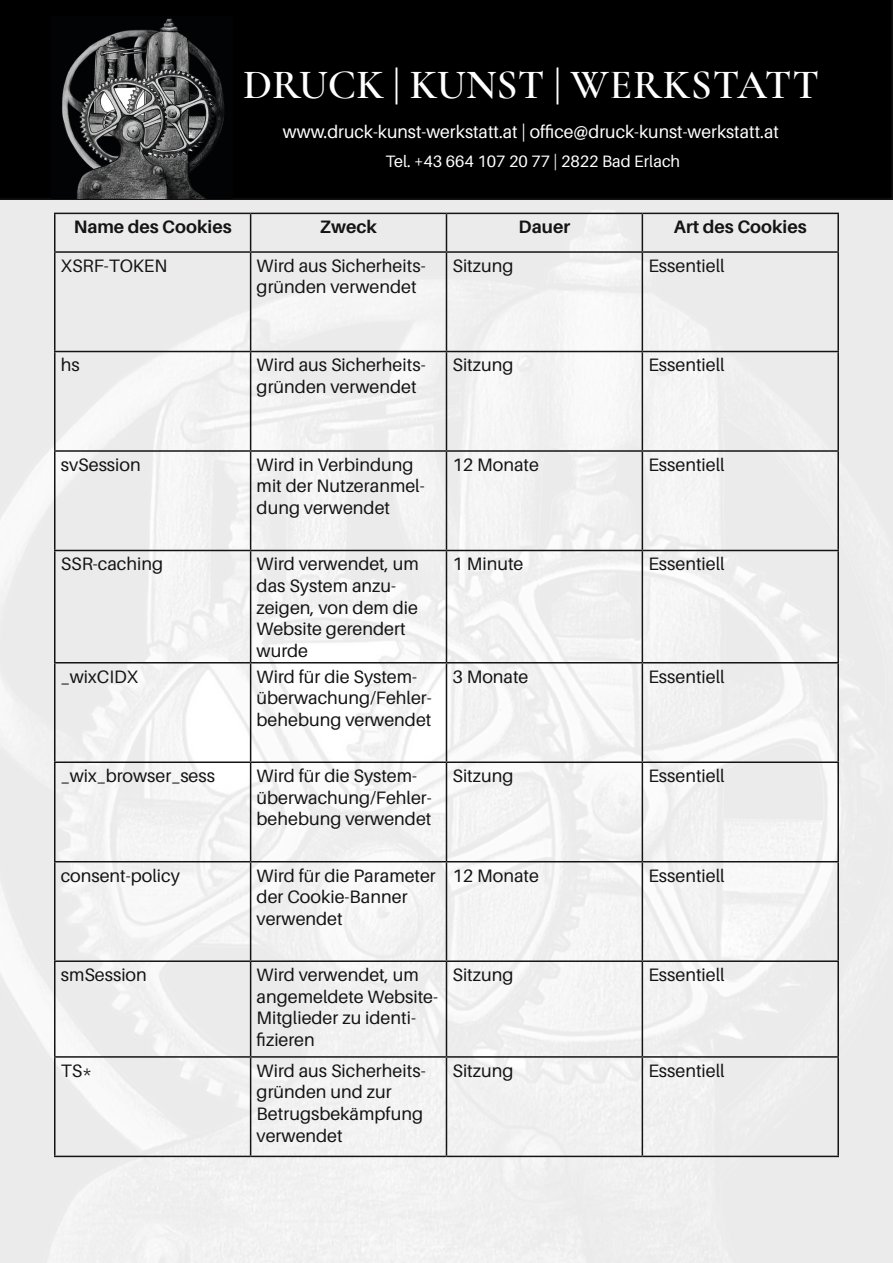
<style>
.page{position:relative;width:893px;height:1263px;background:#fff}
.page>*{position:absolute;margin:0;border:0;box-sizing:border-box;transform-origin:0 0}
.t1{font:600 41.7px "Cormorant Garamond";color:#fff}
.t2{font:18px/21.6px "Aileron";color:#131413}
.t3{font:18px "Aileron";color:#fff}
.t4{font:700 18px "Aileron";color:#131413}
.t5{font:16.5px "Aileron";color:#fff}
</style>
<div class="page">
<img style="left:0;top:200px;width:893px;height:1063px">
<div style="left:0;top:0;width:893px;height:200px;background:#000"></div>
<img style="left:51px;top:17px;width:182px;height:182px">
<hr style="left:54px;top:213px;width:197px;height:1px;background:#131413">
<hr style="left:54px;top:214px;width:2px;height:37px;background:#131413">
<hr style="left:251px;top:213px;width:195px;height:1px;background:#131413">
<hr style="left:250px;top:214px;width:1px;height:37px;background:#131413">
<hr style="left:446px;top:213px;width:196px;height:1px;background:#131413">
<hr style="left:446px;top:214px;width:1px;height:37px;background:#131413">
<hr style="left:642px;top:213px;width:197px;height:1px;background:#131413">
<hr style="left:642px;top:214px;width:1px;height:37px;background:#131413">
<hr style="left:837px;top:214px;width:2px;height:37px;background:#131413">
<hr style="left:54px;top:251px;width:197px;height:2px;background:#131413">
<hr style="left:54px;top:253px;width:2px;height:98px;background:#131413">
<hr style="left:251px;top:251px;width:195px;height:2px;background:#131413">
<hr style="left:250px;top:253px;width:1px;height:98px;background:#131413">
<hr style="left:446px;top:251px;width:196px;height:2px;background:#131413">
<hr style="left:446px;top:253px;width:1px;height:98px;background:#131413">
<hr style="left:642px;top:251px;width:197px;height:2px;background:#131413">
<hr style="left:642px;top:253px;width:1px;height:98px;background:#131413">
<hr style="left:837px;top:253px;width:2px;height:98px;background:#131413">
<hr style="left:54px;top:351px;width:197px;height:1px;background:#131413">
<hr style="left:54px;top:352px;width:2px;height:98px;background:#131413">
<hr style="left:251px;top:351px;width:195px;height:1px;background:#131413">
<hr style="left:250px;top:352px;width:1px;height:98px;background:#131413">
<hr style="left:446px;top:351px;width:196px;height:1px;background:#131413">
<hr style="left:446px;top:352px;width:1px;height:98px;background:#131413">
<hr style="left:642px;top:351px;width:197px;height:1px;background:#131413">
<hr style="left:642px;top:352px;width:1px;height:98px;background:#131413">
<hr style="left:837px;top:352px;width:2px;height:98px;background:#131413">
<hr style="left:54px;top:450px;width:197px;height:2px;background:#131413">
<hr style="left:54px;top:452px;width:2px;height:98px;background:#131413">
<hr style="left:251px;top:450px;width:195px;height:2px;background:#131413">
<hr style="left:250px;top:452px;width:1px;height:98px;background:#131413">
<hr style="left:446px;top:450px;width:196px;height:2px;background:#131413">
<hr style="left:446px;top:452px;width:1px;height:98px;background:#131413">
<hr style="left:642px;top:450px;width:197px;height:2px;background:#131413">
<hr style="left:642px;top:452px;width:1px;height:98px;background:#131413">
<hr style="left:837px;top:452px;width:2px;height:98px;background:#131413">
<hr style="left:54px;top:550px;width:197px;height:1px;background:#131413">
<hr style="left:54px;top:551px;width:2px;height:111px;background:#131413">
<hr style="left:251px;top:550px;width:195px;height:1px;background:#131413">
<hr style="left:250px;top:551px;width:1px;height:111px;background:#131413">
<hr style="left:446px;top:550px;width:196px;height:1px;background:#131413">
<hr style="left:446px;top:551px;width:1px;height:111px;background:#131413">
<hr style="left:642px;top:550px;width:197px;height:1px;background:#131413">
<hr style="left:642px;top:551px;width:1px;height:111px;background:#131413">
<hr style="left:837px;top:551px;width:2px;height:111px;background:#131413">
<hr style="left:54px;top:662px;width:197px;height:1px;background:#131413">
<hr style="left:54px;top:663px;width:2px;height:98px;background:#131413">
<hr style="left:251px;top:662px;width:195px;height:1px;background:#131413">
<hr style="left:250px;top:663px;width:1px;height:98px;background:#131413">
<hr style="left:446px;top:662px;width:196px;height:1px;background:#131413">
<hr style="left:446px;top:663px;width:1px;height:98px;background:#131413">
<hr style="left:642px;top:662px;width:197px;height:1px;background:#131413">
<hr style="left:642px;top:663px;width:1px;height:98px;background:#131413">
<hr style="left:837px;top:663px;width:2px;height:98px;background:#131413">
<hr style="left:54px;top:761px;width:197px;height:2px;background:#131413">
<hr style="left:54px;top:763px;width:2px;height:98px;background:#131413">
<hr style="left:251px;top:761px;width:195px;height:2px;background:#131413">
<hr style="left:250px;top:763px;width:1px;height:98px;background:#131413">
<hr style="left:446px;top:761px;width:196px;height:2px;background:#131413">
<hr style="left:446px;top:763px;width:1px;height:98px;background:#131413">
<hr style="left:642px;top:761px;width:197px;height:2px;background:#131413">
<hr style="left:642px;top:763px;width:1px;height:98px;background:#131413">
<hr style="left:837px;top:763px;width:2px;height:98px;background:#131413">
<hr style="left:54px;top:861px;width:197px;height:1px;background:#131413">
<hr style="left:54px;top:862px;width:2px;height:98px;background:#131413">
<hr style="left:251px;top:861px;width:195px;height:1px;background:#131413">
<hr style="left:250px;top:862px;width:1px;height:98px;background:#131413">
<hr style="left:446px;top:861px;width:196px;height:1px;background:#131413">
<hr style="left:446px;top:862px;width:1px;height:98px;background:#131413">
<hr style="left:642px;top:861px;width:197px;height:1px;background:#131413">
<hr style="left:642px;top:862px;width:1px;height:98px;background:#131413">
<hr style="left:837px;top:862px;width:2px;height:98px;background:#131413">
<hr style="left:54px;top:960px;width:197px;height:2px;background:#131413">
<hr style="left:54px;top:962px;width:2px;height:94px;background:#131413">
<hr style="left:251px;top:960px;width:195px;height:2px;background:#131413">
<hr style="left:250px;top:962px;width:1px;height:94px;background:#131413">
<hr style="left:446px;top:960px;width:196px;height:2px;background:#131413">
<hr style="left:446px;top:962px;width:1px;height:94px;background:#131413">
<hr style="left:642px;top:960px;width:197px;height:2px;background:#131413">
<hr style="left:642px;top:962px;width:1px;height:94px;background:#131413">
<hr style="left:837px;top:962px;width:2px;height:94px;background:#131413">
<hr style="left:54px;top:1056px;width:197px;height:2px;background:#131413">
<hr style="left:54px;top:1058px;width:2px;height:98px;background:#131413">
<hr style="left:251px;top:1056px;width:195px;height:2px;background:#131413">
<hr style="left:250px;top:1058px;width:1px;height:98px;background:#131413">
<hr style="left:446px;top:1056px;width:196px;height:2px;background:#131413">
<hr style="left:446px;top:1058px;width:1px;height:98px;background:#131413">
<hr style="left:642px;top:1056px;width:197px;height:2px;background:#131413">
<hr style="left:642px;top:1058px;width:1px;height:98px;background:#131413">
<hr style="left:837px;top:1058px;width:2px;height:98px;background:#131413">
<hr style="left:54px;top:1156px;width:197px;height:1px;background:#131413">
<hr style="left:251px;top:1156px;width:195px;height:1px;background:#131413">
<hr style="left:446px;top:1156px;width:196px;height:1px;background:#131413">
<hr style="left:642px;top:1156px;width:197px;height:1px;background:#131413">
<p class="t1" style="left:243px;top:59px;width:577px">DRUCK | KUNST | WERKSTATT</p>
<p class="t3" style="left:283px;top:122px;width:497px">www.druck-kunst-werkstatt.at | office@druck-kunst-werkstatt.at</p>
<p class="t5" style="left:385px;top:152px;width:296px">Tel. +43 664 107 20 77 | 2822 Bad Erlach</p>
<p class="t4" style="left:74px;top:217px;width:160px">Name des Cookies</p>
<p class="t4" style="left:320px;top:217px;width:59px">Zweck</p>
<p class="t4" style="left:519px;top:217px;width:53px">Dauer</p>
<p class="t4" style="left:674px;top:217px;width:134px">Art des Cookies</p>
<p class="t2" style="left:61px;top:255px;width:108px">XSRF-TOKEN</p>
<p class="t2" style="left:257px;top:255px;width:170px">Wird aus Sicherheits&shy;gründen verwendet</p>
<p class="t2" style="left:452px;top:255px;width:63px">Sitzung</p>
<p class="t2" style="left:648px;top:255px;width:78px">Essentiell</p>
<p class="t2" style="left:61px;top:354px;width:20px">hs</p>
<p class="t2" style="left:257px;top:354px;width:170px">Wird aus Sicherheits&shy;gründen verwendet</p>
<p class="t2" style="left:452px;top:354px;width:63px">Sitzung</p>
<p class="t2" style="left:648px;top:354px;width:78px">Essentiell</p>
<p class="t2" style="left:61px;top:454px;width:81px">svSession</p>
<p class="t2" style="left:257px;top:454px;width:170px">Wird in Verbindung mit der Nutzeranmel&shy;dung verwendet</p>
<p class="t2" style="left:452px;top:454px;width:88px">12 Monate</p>
<p class="t2" style="left:648px;top:454px;width:78px">Essentiell</p>
<p class="t2" style="left:61px;top:553px;width:104px">SSR-caching</p>
<p class="t2" style="left:257px;top:553px;width:164px">Wird verwendet, um das System anzu&shy;zeigen, von dem die<br>Website gerendert wurde</p>
<p class="t2" style="left:452px;top:553px;width:72px">1 Minute</p>
<p class="t2" style="left:648px;top:553px;width:78px">Essentiell</p>
<p class="t2" style="left:61px;top:666px;width:79px">_wixCIDX</p>
<p class="t2" style="left:257px;top:666px;width:177px">Wird für die System&shy;überwachung/Fehler&shy;behebung verwendet</p>
<p class="t2" style="left:452px;top:666px;width:77px">3 Monate</p>
<p class="t2" style="left:648px;top:666px;width:78px">Essentiell</p>
<p class="t2" style="left:61px;top:765px;width:156px">_wix_browser_sess</p>
<p class="t2" style="left:257px;top:765px;width:177px">Wird für die System&shy;überwachung/Fehler&shy;behebung verwendet</p>
<p class="t2" style="left:452px;top:765px;width:63px">Sitzung</p>
<p class="t2" style="left:648px;top:765px;width:78px">Essentiell</p>
<p class="t2" style="left:61px;top:865px;width:121px">consent-policy</p>
<p class="t2" style="left:257px;top:865px;width:181px">Wird für die Parameter der Cookie-Banner verwendet</p>
<p class="t2" style="left:452px;top:865px;width:88px">12 Monate</p>
<p class="t2" style="left:648px;top:865px;width:78px">Essentiell</p>
<p class="t2" style="left:61px;top:964px;width:88px">smSession</p>
<p class="t2" style="left:257px;top:964px;width:183px">Wird verwendet, um angemeldete Website-<br>Mitglieder zu identi&shy;fizieren</p>
<p class="t2" style="left:452px;top:964px;width:63px">Sitzung</p>
<p class="t2" style="left:648px;top:964px;width:78px">Essentiell</p>
<p class="t2" style="left:61px;top:1060px;width:33px">TS*</p>
<p class="t2" style="left:257px;top:1060px;width:170px">Wird aus Sicherheits&shy;gründen und zur<br>Betrugsbekämpfung verwendet</p>
<p class="t2" style="left:452px;top:1060px;width:63px">Sitzung</p>
<p class="t2" style="left:648px;top:1060px;width:78px">Essentiell</p>
</div>
